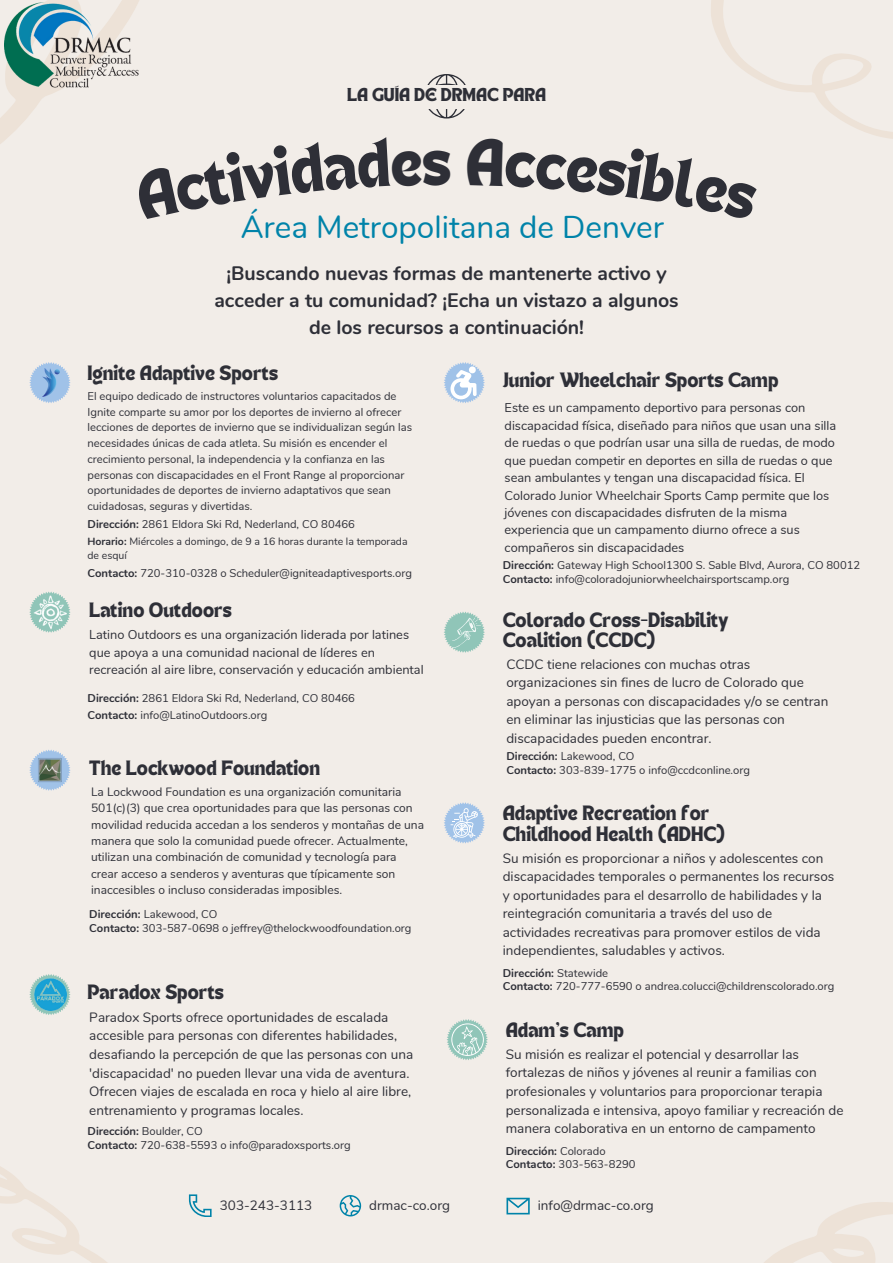
<style>
.page{position:relative;width:893px;height:1263px;background:#f2ede8}
.page>*{position:absolute;margin:0;border:0;box-sizing:border-box;transform-origin:0 0}
.t1{font:48px "TANHEADLINE";color:#2e2f37}
.t2{font:31.5px "Nunito";color:#0083a9}
.t3{font:700 19.5px/27px "Nunito";color:#2e2f37;text-align:center}
.t4{font:15px/20.9px "TANHEADLINE";color:#2e2f37}
.t5{font:13.5px/18.6px "Nunito";color:#2e2f37}
.t6{font:13.5px "TANHEADLINE";color:#2e2f37}
.t7{font:12.75px/17.4px "Nunito";color:#2e2f37}
.t8{font:12px/16.4px "Nunito";color:#2e2f37}
.t9{font:11.25px/15.8px "Nunito";color:#2e2f37}
.t10{font:700 11.25px "Nunito";color:#2e2f37}
.t11{font:10.5px/14.6px "Nunito";color:#2e2f37}
.s1{font-weight:700}
.s2{font-weight:400}
</style>
<div class="page">
<svg style="left:0;top:1166px;width:107px;height:97px"></svg>
<svg style="left:0;top:0;width:134px;height:144px"></svg>
<svg style="left:764px;top:1202px;width:129px;height:61px"></svg>
<svg style="left:340px;top:1195px;width:21px;height:21px"></svg>
<svg style="left:189px;top:1194px;width:22px;height:23px"></svg>
<svg style="left:506px;top:1198px;width:23px;height:16px"></svg>
<svg style="left:29px;top:362px;width:41px;height:41px"></svg>
<img style="left:42px;top:368px;width:20px;height:29px">
<svg style="left:444px;top:611px;width:41px;height:42px"></svg>
<svg style="left:29px;top:591px;width:41px;height:41px"></svg>
<img style="left:33px;top:594px;width:34px;height:36px">
<svg style="left:29px;top:749px;width:41px;height:41px"></svg>
<img style="left:37px;top:758px;width:27px;height:25px">
<svg style="left:29px;top:974px;width:41px;height:41px"></svg>
<img style="left:34px;top:978px;width:32px;height:32px">
<svg style="left:444px;top:802px;width:41px;height:41px"></svg>
<svg style="left:447px;top:1019px;width:41px;height:41px"></svg>
<img style="left:5px;top:2px;width:129px;height:85px">
<svg style="left:444px;top:362px;width:41px;height:41px"></svg>
<svg style="left:134px;top:0;width:759px;height:139px"></svg>
<p class="t6" style="left:347px;top:88px;width:200px">LA GUÍA DE DRMAC PARA</p>
<h1 class="t1" style="left:422px;top:135px;width:31px">s</h1>
<h5 class="t2" style="left:241px;top:206px;width:425px">Área Metropolitana de Denver</h5>
<p class="t3" style="left:214px;top:260px;width:466px">¡Buscando nuevas formas de mantenerte activo y acceder a tu comunidad? ¡Echa un vistazo a algunos de los recursos a continuación!</p>
<p class="t4" style="left:503px;top:372px;width:277px">Junior Wheelchair Sports Camp</p>
<p class="t7" style="left:504px;top:399px;width:333px">Este es un campamento deportivo para personas con discapacidad física, diseñado para niños que usan una silla de ruedas o que podrían usar una silla de ruedas, de modo que puedan competir en deportes en silla de ruedas o que sean ambulantes y tengan una discapacidad física. El Colorado Junior Wheelchair Sports Camp permite que los jóvenes con discapacidades disfruten de la misma experiencia que un campamento diurno ofrece a sus compañeros sin discapacidades</p>
<p class="t9" style="left:503px;top:558px;width:359px"><span class="s1">Dirección:</span> Gateway High School1300 S. Sable Blvd, Aurora, CO 80012</p>
<p class="t9" style="left:503px;top:571px;width:288px"><span class="s1">Contacto:</span> info@coloradojuniorwheelchairsportscamp.org</p>
<h1 class="t4" style="left:87px;top:364px;width:192px">Ignite Adaptive Sports</h1>
<h4 class="t9" style="left:87px;top:388px;width:326px">El equipo dedicado de instructores voluntarios capacitados de Ignite comparte su amor por los deportes de invierno al ofrecer lecciones de deportes de invierno que se individualizan según las necesidades únicas de cada atleta. Su misión es encender el crecimiento personal, la independencia y la confianza en las personas con discapacidades en el Front Range al proporcionar oportunidades de deportes de invierno adaptativos que sean cuidadosas, seguras y divertidas.</h4>
<h2 class="t9" style="left:87px;top:517px;width:269px"><span class="s1">Dirección:</span> 2861 Eldora Ski Rd, Nederland, CO 80466</h2>
<h3 class="t11" style="left:87px;top:534px;width:321px"><span class="s1">Horario:</span> Miércoles a domingo, de 9 a 16 horas durante la temporada de esquí</h3>
<p class="t9" style="left:87px;top:565px;width:326px"><span class="s1">Contacto:</span> 720-310-0328 o Scheduler@igniteadaptivesports.org</p>
<p class="t4" style="left:89px;top:601px;width:144px">Latino Outdoors</p>
<p class="t7" style="left:89px;top:626px;width:336px">Latino Outdoors es una organización liderada por latines que apoya a una comunidad nacional de líderes en recreación al aire libre, conservación y educación ambiental</p>
<p class="t9" style="left:87px;top:691px;width:269px"><span class="s1">Dirección:</span> 2861 Eldora Ski Rd, Nederland, CO 80466</p>
<h5 class="t9" style="left:87px;top:707px;width:181px"><span class="s1">Contacto:</span> info@LatinoOutdoors.org</h5>
<p class="t4" style="left:89px;top:759px;width:232px">The Lockwood Foundation</p>
<p class="t8" style="left:91px;top:784px;width:334px">La Lockwood Foundation es una organización comunitaria 501(c)(3) que crea oportunidades para que las personas con movilidad reducida accedan a los senderos y montañas de una manera que solo la comunidad puede ofrecer. Actualmente, utilizan una combinación de comunidad y tecnología para crear acceso a senderos y aventuras que típicamente son inaccesibles o incluso consideradas imposibles.</p>
<p class="t9" style="left:89px;top:907px;width:130px"><span class="s1">Dirección:</span> Lakewood, CO</p>
<p class="t9" style="left:89px;top:920px;width:324px"><span class="s1">Contacto:</span> 303-587-0698 o jeffrey@thelockwoodfoundation.org</p>
<h6 class="t4" style="left:87px;top:983px;width:138px">Paradox Sports</h6>
<p class="t5" style="left:89px;top:1008px;width:325px">Paradox Sports ofrece oportunidades de escalada accesible para personas con diferentes habilidades, desafiando la percepción de que las personas con una 'discapacidad' no pueden llevar una vida de aventura.<br>Ofrecen viajes de escalada en roca y hielo al aire libre, entrenamiento y programas locales.</p>
<p class="t10" style="left:87px;top:1124px;width:117px">Dirección: <span class="s2">Boulder, CO</span></p>
<p class="t9" style="left:87px;top:1137px;width:265px"><span class="s1">Contacto:</span> 720-638-5593 o info@paradoxsports.org</p>
<p class="t4" style="left:503px;top:611px;width:227px">Colorado Cross-Disability<br>Coalition (CCDC)</p>
<h5 class="t5" style="left:506px;top:655px;width:323px">CCDC tiene relaciones con muchas otras organizaciones sin fines de lucro de Colorado que apoyan a personas con discapacidades y/o se centran en eliminar las injusticias que las personas con discapacidades pueden encontrar.</h5>
<p class="t9" style="left:506px;top:748px;width:130px"><span class="s1">Dirección:</span> Lakewood, CO</p>
<p class="t9" style="left:506px;top:762px;width:245px"><span class="s1">Contacto:</span> 303-839-1775 o info@ccdconline.org</p>
<p class="t4" style="left:503px;top:804px;width:224px">Adaptive Recreation for<br>Childhood Health (ADHC)</p>
<h5 class="t5" style="left:503px;top:849px;width:333px">Su misión es proporcionar a niños y adolescentes con discapacidades temporales o permanentes los recursos y oportunidades para el desarrollo de habilidades y la reintegración comunitaria a través del uso de actividades recreativas para promover estilos de vida independientes, saludables y activos.</h5>
<h5 class="t10" style="left:503px;top:965px;width:107px">Dirección: <span class="s2">Statewide</span></h5>
<p class="t9" style="left:503px;top:979px;width:333px"><span class="s1">Contacto:</span> 720-777-6590 o andrea.colucci@childrenscolorado.org</p>
<p class="t4" style="left:506px;top:1021px;width:120px">Adam’s Camp</p>
<p class="t5" style="left:506px;top:1045px;width:339px">Su misión es realizar el potencial y desarrollar las fortalezas de niños y jóvenes al reunir a familias con profesionales y voluntarios para proporcionar terapia personalizada e intensiva, apoyo familiar y recreación de manera colaborativa en un entorno de campamento</p>
<p class="t10" style="left:506px;top:1143px;width:101px">Dirección: <span class="s2">Colorado</span></p>
<h5 class="t9" style="left:506px;top:1156px;width:131px"><span class="s1">Contacto:</span> 303-563-8290</h5>
<p class="t5" style="left:220px;top:1196px;width:94px">303-243-3113</p>
<p class="t5" style="left:369px;top:1196px;width:82px">drmac-co.org</p>
<p class="t5" style="left:538px;top:1196px;width:117px">info@drmac-co.org</p>
</div>
